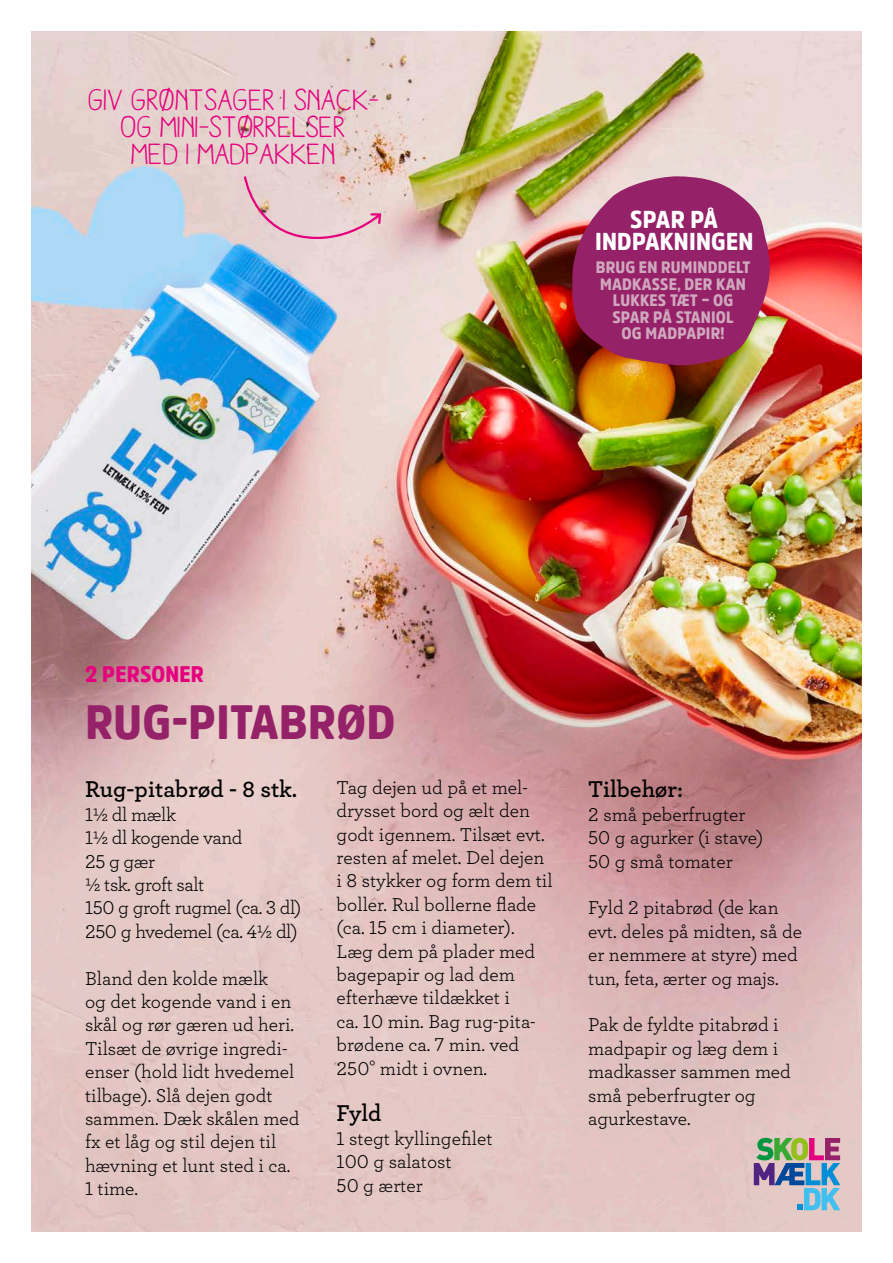
<style>
.page{position:relative;width:893px;height:1263px;background:#fff}
.page>*{position:absolute;margin:0;border:0;box-sizing:border-box;transform-origin:0 0}
.t1{font:900 48px "Amsi Pro Narw";letter-spacing:.01em;color:#952168}
.t2{font:30px/27px "Aracne Reg";color:#e5007d;text-align:center}
.t3{font:900 24.3px/22.8px "Amsi Pro Narw";letter-spacing:.01em;color:#fff;text-align:center}
.t4{font:600 24px "Archer";color:#000}
.t5{font:900 22.5px "Amsi Pro Narw";letter-spacing:.01em;color:#e5007d}
.t6{font:19.5px/23.4px "Archer";color:#000}
.t7{font:19.5px/23.4px "Archer";letter-spacing:-.02em;color:#000}
.t8{font:900 16.5px/16.5px "Amsi Pro Narw";letter-spacing:.01em;color:#d0a8be;text-align:center}
</style>
<div class="page">
<img style="left:32px;top:32px;width:829px;height:1199px">
<svg style="left:243px;top:174px;width:139px;height:74px;background:#e6c9cc"></svg>
<svg style="left:572px;top:176px;width:203px;height:190px;background:#a03b6e"></svg>
<svg style="left:754px;top:1138px;width:86px;height:72px;background:#96a2aa"></svg>
<h2 class="t2" style="left:89px;top:86px;width:292px">GIV GRØNTSAGER I SNACK-<br>OG MINI-STØRRELSER<br>MED I MADPAKKEN</h2>
<p class="t3" style="left:595px;top:207px;width:160px">SPAR PÅ<br>INDPAKNINGEN</p>
<p class="t8" style="left:596px;top:259px;width:156px">BRUG EN RUMINDDELT<br>MADKASSE, DER KAN<br>LUKKES TÆT – OG<br>SPAR PÅ STANIOL<br>OG MADPAPIR!</p>
<p class="t5" style="left:85px;top:659px;width:120px">2 PERSONER</p>
<h1 class="t1" style="left:85px;top:689px;width:311px">RUG-PITABRØD</h1>
<p class="t4" style="left:85px;top:771px;width:214px">Rug-pitabrød - 8 stk.</p>
<p class="t7" style="left:85px;top:802px;width:218px">1½ dl mælk<br>1½ dl kogende vand<br>25 g gær<br>½ tsk. groft salt<br>150 g groft rugmel (ca. 3 dl)<br>250 g hvedemel (ca. 4½ dl)</p>
<p class="t6" style="left:85px;top:965px;width:216px">Bland den kolde mælk<br>og det kogende vand i en skål og rør gæren ud heri.<br>Tilsæt de øvrige ingredi&shy;enser (hold lidt hvedemel tilbage). Slå dejen godt sammen. Dæk skålen med fx et låg og stil dejen til hævning et lunt sted i ca.<br>1 time.</p>
<p class="t6" style="left:337px;top:775px;width:218px">Tag dejen ud på et mel&shy;drysset bord og ælt den godt igennem. Tilsæt evt. resten af melet. Del dejen i 8 stykker og form dem til boller. Rul bollerne flade (ca. 15 cm i diameter).<br>Læg dem på plader med bagepapir og lad dem efterhæve tildækket i<br>ca. 10 min. Bag rug-pita&shy;brødene ca. 7 min. ved<br>250° midt i ovnen.</p>
<p class="t4" style="left:337px;top:1095px;width:46px">Fyld</p>
<p class="t6" style="left:337px;top:1126px;width:157px">1 stegt kyllingefilet<br>100 g salatost<br>50 g ærter</p>
<p class="t4" style="left:588px;top:771px;width:96px">Tilbehør:</p>
<p class="t6" style="left:588px;top:802px;width:177px">2 små peberfrugter<br>50 g agurker (i stave)<br>50 g små tomater</p>
<p class="t6" style="left:588px;top:895px;width:215px">Fyld 2 pitabrød (de kan evt. deles på midten, så de er nemmere at styre) med tun, feta, ærter og majs.</p>
<p class="t6" style="left:588px;top:1012px;width:204px">Pak de fyldte pitabrød i madpapir og læg dem i madkasser sammen med små peberfrugter og agurkestave.</p>
</div>
